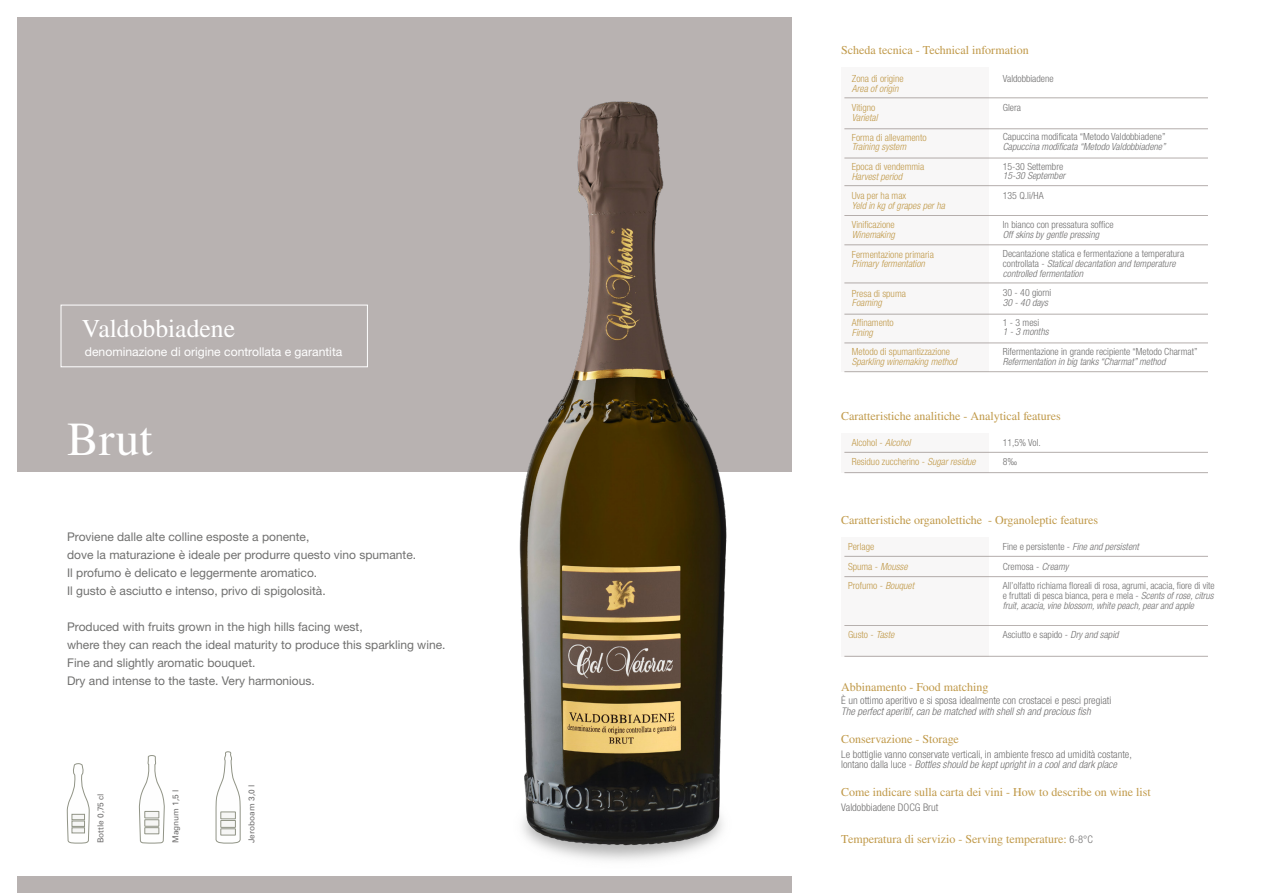
<style>
.page{position:relative;width:1263px;height:893px;background:#fff}
.page>*{position:absolute;margin:0;border:0;box-sizing:border-box;transform-origin:0 0}
.t1{font:47.4px "STIX General";color:#fff}
.t2{font:25.65px "STIX General";color:#fff}
.t3{font:12.15px "Helvetica Neue LT Std";color:#fff}
.t4{font:12px/18px "Helvetica Neue LT Std";color:#70706f}
.t5{font:12px "STIX General";color:#c09949}
.t6{font:300 condensed 10.5px/10.5px "Helvetica Neue LT Std";color:#706f6f}
.t7{font:italic 300 condensed 10.5px "Helvetica Neue LT Std";color:#706f6f}
.t8{font:300 condensed 9.9px/9.8px "Helvetica Neue LT Std";color:#706f6f}
.t9{font:300 condensed 9.9px/19.5px "Helvetica Neue LT Std";color:#c09949}
.t10{font:italic 300 condensed 9.9px/9.8px "Helvetica Neue LT Std";color:#706f6f}
.t11{font:italic 300 condensed 9.9px "Helvetica Neue LT Std";color:#c09949}
.t12{font:300 condensed 9.75px "Helvetica Neue LT Std";color:#706f6f}
.t13{font:8.25px "Univers";color:#706f6f}
.s1{font-style:italic}
.s2{font-style:normal}
.s3{font-family:"Helvetica Neue LT Std";font-weight:300;font-stretch:condensed;font-size:10.5px;color:#706f6f}
</style>
<div class="page">
<div style="left:17px;top:17px;width:774px;height:454px;background:#b8b2b1"></div>
<div style="left:17px;top:876px;width:774px;height:17px;background:#b8b2b1"></div>
<svg style="left:60px;top:304px;width:308px;height:64px"></svg>
<svg style="left:67px;top:763px;width:22px;height:80px"></svg>
<svg style="left:139px;top:755px;width:25px;height:88px"></svg>
<div style="left:145px;top:811px;width:14px;height:7px;background:#f6f6f5"></div>
<div style="left:145px;top:811px;width:14px;height:7px;border:1px solid #919486"></div>
<div style="left:145px;top:820px;width:14px;height:6px;background:#f6f6f5"></div>
<div style="left:145px;top:820px;width:14px;height:6px;border:1px solid #919486"></div>
<div style="left:145px;top:828px;width:14px;height:6px;background:#f6f6f5"></div>
<div style="left:145px;top:827px;width:14px;height:7px;border:1px solid #919486"></div>
<svg style="left:216px;top:752px;width:24px;height:91px"></svg>
<div style="left:221px;top:812px;width:14px;height:7px;background:#f6f6f5"></div>
<div style="left:221px;top:812px;width:15px;height:7px;border:1px solid #919486"></div>
<div style="left:221px;top:820px;width:14px;height:7px;background:#f6f6f5"></div>
<div style="left:221px;top:820px;width:15px;height:7px;border:1px solid #919486"></div>
<div style="left:221px;top:829px;width:14px;height:6px;background:#f6f6f5"></div>
<div style="left:221px;top:829px;width:15px;height:6px;border:1px solid #919486"></div>
<div style="left:841px;top:67px;width:148px;height:305px;background:#f8f7f7"></div>
<div style="left:841px;top:433px;width:148px;height:40px;background:#f8f7f7"></div>
<div style="left:841px;top:537px;width:148px;height:119px;background:#f8f7f7"></div>
<hr style="left:844px;top:98px;width:364px;height:1px;background:#8a807d">
<hr style="left:844px;top:452px;width:364px;height:1px;background:#8a807d">
<hr style="left:844px;top:556px;width:364px;height:1px;background:#8a807d">
<hr style="left:844px;top:129px;width:364px;height:1px;background:#8a807d">
<hr style="left:844px;top:472px;width:364px;height:1px;background:#8a807d">
<hr style="left:844px;top:576px;width:364px;height:1px;background:#8a807d">
<hr style="left:844px;top:625px;width:364px;height:1px;background:#8a807d">
<hr style="left:844px;top:656px;width:364px;height:1px;background:#8a807d">
<hr style="left:844px;top:158px;width:364px;height:1px;background:#8a807d">
<hr style="left:844px;top:185px;width:364px;height:1px;background:#8a807d">
<hr style="left:844px;top:215px;width:364px;height:1px;background:#8a807d">
<hr style="left:844px;top:245px;width:364px;height:1px;background:#8a807d">
<hr style="left:844px;top:283px;width:364px;height:1px;background:#8a807d">
<hr style="left:844px;top:314px;width:364px;height:1px;background:#8a807d">
<hr style="left:844px;top:343px;width:364px;height:1px;background:#8a807d">
<hr style="left:844px;top:371px;width:364px;height:1px;background:#8a807d">
<img style="left:481px;top:101px;width:286px;height:760px">
<h2 class="t2" style="left:82px;top:310px;width:155px">Valdobbiadene</h2>
<p class="t3" style="left:85px;top:344px;width:259px">denominazione di origine controllata e garantita</p>
<h1 class="t1" style="left:67px;top:406px;width:87px">Brut</h1>
<p class="t4" style="left:67px;top:527px;width:350px">Proviene dalle alte colline esposte a ponente,<br>dove la maturazione è ideale per produrre questo vino spumante.<br>Il profumo è delicato e leggermente aromatico.<br>Il gusto è asciutto e intenso, privo di spigolosità.</p>
<p class="t4" style="left:67px;top:617px;width:380px">Produced with fruits grown in the high hills facing west,<br>where they can reach the ideal maturity to produce this sparkling wine.<br>Fine and slightly aromatic bouquet.<br>Dry and intense to the taste. Very harmonious.</p>
<p class="t13" style="left:95px;top:843px;width:51px;rotate:-90deg">Bottle 0,75 cl</p>
<p class="t13" style="left:170px;top:843px;width:55px;rotate:-90deg">Magnum 1,5 l</p>
<p class="t13" style="left:246px;top:843px;width:60px;rotate:-90deg">Jeroboam 3,0 l</p>
<p class="t5" style="left:841px;top:42px;width:189px">Scheda tecnica - Technical information</p>
<p class="t9" style="left:852px;top:69px;width:53px">Zona di origine</p>
<p class="t11" style="left:852px;top:83px;width:48px">Area of origin</p>
<p class="t9" style="left:852px;top:98px;width:25px">Vitigno</p>
<p class="t11" style="left:852px;top:112px;width:27px">Varietal</p>
<p class="t9" style="left:852px;top:127px;width:76px">Forma di allevamento</p>
<p class="t11" style="left:852px;top:141px;width:56px">Training system</p>
<p class="t9" style="left:852px;top:157px;width:74px">Epoca di vendemmia</p>
<p class="t11" style="left:852px;top:170px;width:52px">Harvest period</p>
<p class="t9" style="left:852px;top:186px;width:56px">Uva per ha max</p>
<p class="t11" style="left:852px;top:200px;width:95px">Yeld in kg of grapes per ha</p>
<p class="t9" style="left:852px;top:215px;width:44px">Vinificazione</p>
<p class="t11" style="left:852px;top:229px;width:45px">Winemaking</p>
<p class="t9" style="left:852px;top:244px;width:84px">Fermentazione primaria</p>
<p class="t11" style="left:852px;top:258px;width:75px">Primary fermentation</p>
<p class="t9" style="left:852px;top:283px;width:56px">Presa di spuma</p>
<p class="t11" style="left:852px;top:297px;width:31px">Foaming</p>
<p class="t9" style="left:852px;top:313px;width:43px">Affinamento</p>
<p class="t11" style="left:852px;top:326px;width:22px">Fining</p>
<p class="t9" style="left:852px;top:342px;width:100px">Metodo di spumantizzazione</p>
<p class="t11" style="left:852px;top:356px;width:107px">Sparkling winemaking method</p>
<p class="t8" style="left:1003px;top:73px;width:52px">Valdobbiadene</p>
<p class="t8" style="left:1003px;top:103px;width:20px">Glera</p>
<p class="t8" style="left:1003px;top:132px;width:164px">Capuccina modificata “Metodo Valdobbiadene”</p>
<p class="t10" style="left:1003px;top:142px;width:164px">Capuccina modificata “Metodo Valdobbiadene”</p>
<p class="t8" style="left:1003px;top:161px;width:62px">15-30 Settembre</p>
<p class="t10" style="left:1003px;top:171px;width:64px">15-30 September</p>
<p class="t8" style="left:1003px;top:190px;width:42px">135 Q.li/HA</p>
<p class="t8" style="left:1003px;top:220px;width:112px">In bianco con pressatura soffice</p>
<p class="t10" style="left:1003px;top:230px;width:98px">Off skins by gentle pressing</p>
<p class="t8" style="left:1003px;top:249px;width:183px">Decantazione statica e fermentazione a temperatura controllata - <span class="s1">Statical decantation and temperature controlled fermentation</span></p>
<p class="t8" style="left:1003px;top:288px;width:50px">30 - 40 giorni</p>
<p class="t10" style="left:1003px;top:298px;width:47px">30 - 40 days</p>
<p class="t8" style="left:1003px;top:317px;width:38px">1 - 3 mesi</p>
<p class="t10" style="left:1003px;top:327px;width:47px">1 - 3 months</p>
<p class="t8" style="left:1003px;top:346px;width:196px">Rifermentazione in grande recipiente “Metodo Charmat”</p>
<p class="t10" style="left:1003px;top:357px;width:164px">Refermentation in big tanks “Charmat” method</p>
<p class="t5" style="left:841px;top:407px;width:221px">Caratteristiche analitiche - Analytical features</p>
<p class="t9" style="left:852px;top:433px;width:125px">Alcohol - <span class="s1">Alcohol<br></span>Residuo zuccherino - <span class="s1">Sugar residue</span></p>
<p class="t12" style="left:1003px;top:437px;width:40px">11,5% Vol.</p>
<p class="t8" style="left:1003px;top:457px;width:16px">8‰</p>
<p class="t5" style="left:841px;top:512px;width:258px">Caratteristiche organolettiche - Organoleptic features</p>
<p class="t9" style="left:848px;top:537px;width:68px">Perlage<br>Spuma - <span class="s1">Mousse<br></span>Profumo - <span class="s1">Bouquet</span></p>
<p class="t9" style="left:848px;top:625px;width:48px">Gusto - <span class="s1">Taste</span></p>
<p class="t8" style="left:1003px;top:537px;width:213px;line-height:19.5px">Fine e persistente - <span class="s1">Fine and persistent<br></span>Cremosa - <span class="s1">Creamy<br></span>All’olfatto richiama floreali di rosa, agrumi, acacia, fiore di vite</p>
<p class="t10" style="left:1003px;top:591px;width:212px"><span class="s2">e fruttati di pesca bianca, pera e mela -</span> Scents of rose, citrus fruit, acacia, vine blossom, white peach, pear and apple</p>
<p class="t8" style="left:1003px;top:630px;width:117px">Asciutto e sapido - <span class="s1">Dry and sapid</span></p>
<p class="t5" style="left:841px;top:679px;width:149px">Abbinamento - Food matching</p>
<p class="t6" style="left:841px;top:695px;width:272px">È un ottimo aperitivo e si sposa idealmente con crostacei e pesci pregiati</p>
<p class="t7" style="left:841px;top:705px;width:251px">The perfect aperitif, can be matched with shell sh and precious fish</p>
<p class="t5" style="left:841px;top:731px;width:119px">Conservazione - Storage</p>
<p class="t6" style="left:841px;top:748px;width:292px">Le bottiglie vanno conservate verticali, in ambiente fresco ad umidità costante, lontano dalla luce - <span class="s1">Bottles should be kept upright in a cool and dark place</span></p>
<p class="t5" style="left:841px;top:783px;width:311px">Come indicare sulla carta dei vini - How to describe on wine list</p>
<p class="t6" style="left:841px;top:802px;width:99px">Valdobbiadene DOCG Brut</p>
<p class="t5" style="left:841px;top:831px;width:253px">Temperatura di servizio - Serving temperature: <span class="s3">6-8°C</span></p>
</div>
